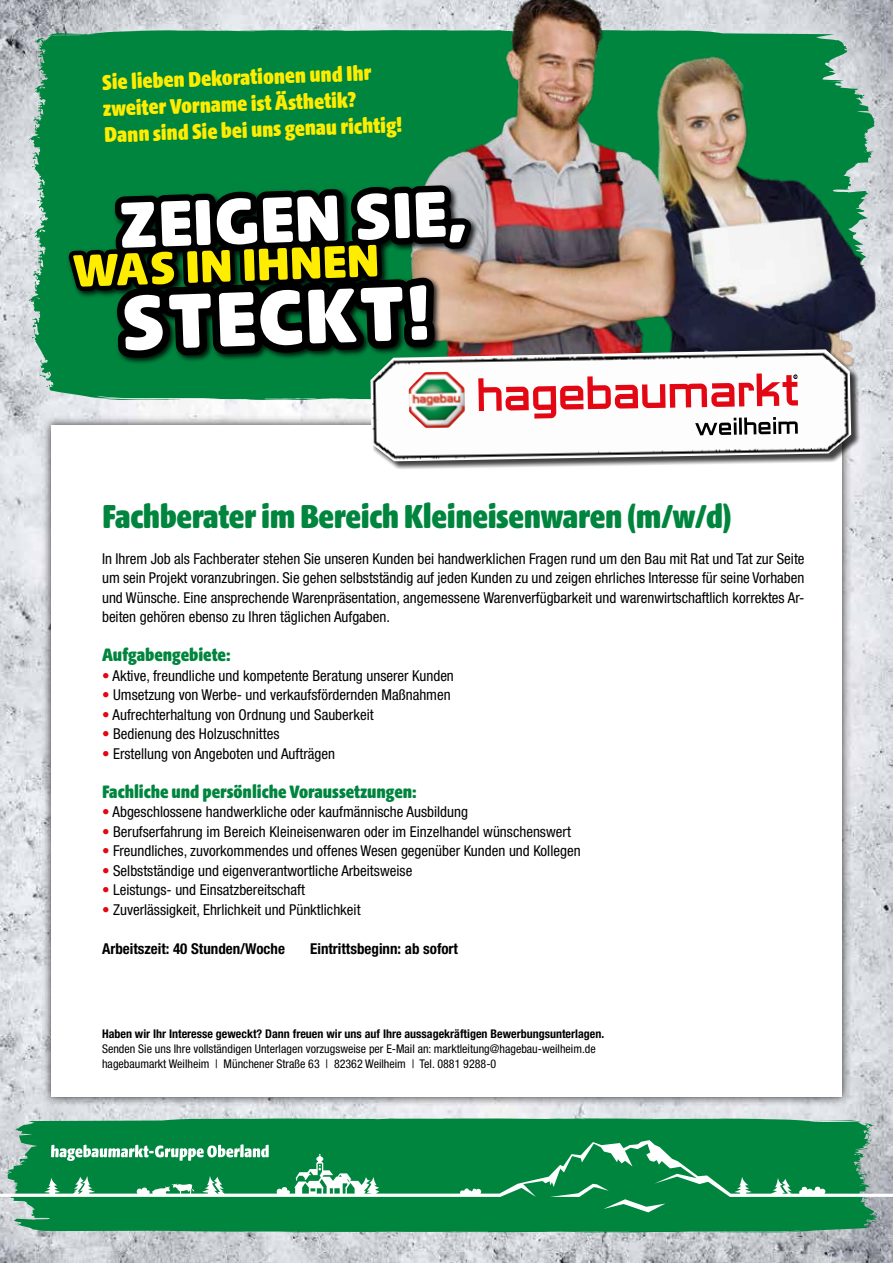
<style>
.page{position:relative;width:893px;height:1263px;background:#fff}
.page>*{position:absolute;margin:0;border:0;box-sizing:border-box;transform-origin:0 0}
.t1{font:84px "Hagebau Beta Outline";color:#fff}
.t2{font:70.5px "Hagebau Beta Outline";color:#fff}
.t3{font:49.5px "Hagebau Beta Outline";color:#ffed00}
.t4{font:36px "Hagebau Beta Condensed";letter-spacing:-.01em;color:#00853e}
.t5{font:23.1px/26.4px "Hagebau Beta Condensed";color:#ffed00}
.t6{font:19.5px "Hagebau Beta Condensed";color:#00853e}
.t7{font:condensed 15px/19.5px "Helvetica Neue LT Pro";color:#000;text-align:justify}
.t8{font:700 condensed 15px "Helvetica Neue LT Pro";color:#000}
.t9{font:condensed 12px/15px "Helvetica Neue LT Pro";color:#000}
.t10{font:700 condensed 12px "Helvetica Neue LT Pro";color:#000}
.s1{color:#e30613}
</style>
<div class="page">
<img style="left:0;top:0;width:893px;height:1263px">
<svg style="left:5px;top:1118px;width:875px;height:114px;background:#0e8a48"></svg>
<svg style="left:29px;top:30px;width:35px;height:370px;background:#47a073"></svg>
<div style="left:41px;top:415px;width:811px;height:692px;background:#000;opacity:.75"></div>
<div style="left:51px;top:425px;width:791px;height:672px;background:#fff"></div>
<svg style="left:0;top:1140px;width:893px;height:57px;background:#2c985f"></svg>
<svg style="left:550px;top:1184px;width:115px;height:28px;background:#1d9253"></svg>
<svg style="left:295px;top:1154px;width:56px;height:29px"></svg>
<svg style="left:51px;top:1144px;width:218px;height:17px"></svg>
<img style="left:798px;top:0;width:95px;height:410px">
<svg style="left:798px;top:350px;width:67px;height:125px"></svg>
<img style="left:798px;top:349px;width:53px;height:112px">
<svg style="left:110px;top:1097px;width:67px;height:69px;background:#5daa83"></svg>
<img style="left:64px;top:0;width:734px;height:469px">
<h3 class="t5" style="left:102px;top:70px;width:300px;rotate:-2deg">Sie lieben Dekorationen und Ihr zweiter Vorname ist Ästhetik?<br>Dann sind Sie bei uns genau richtig!</h3>
<h2 class="t2" style="left:117px;top:189px;width:350px;rotate:-2deg">ZEIGEN SIE,</h2>
<h3 class="t3" style="left:71px;top:245px;width:309px;rotate:-2deg">WAS IN IHNEN</h3>
<h1 class="t1" style="left:120px;top:279px;width:310px;rotate:-2deg">STECKT!</h1>
<h3 class="t4" style="left:102px;top:499px;width:631px">Fachberater im Bereich Kleineisenwaren (m/w/d)</h3>
<p class="t7" style="left:102px;top:548px;width:704px">In Ihrem Job als Fachberater stehen Sie unseren Kunden bei handwerklichen Fragen rund um den Bau mit Rat und Tat zur Seite um sein Projekt voranzubringen. Sie gehen selbstständig auf jeden Kunden zu und zeigen ehrliches Interesse für seine Vorhaben und Wünsche. Eine ansprechende Warenpräsentation, angemessene Warenverfügbarkeit und warenwirtschaftlich korrektes Ar&shy;beiten gehören ebenso zu Ihren täglichen Aufgaben.</p>
<h3 class="t6" style="left:102px;top:645px;width:130px">Aufgabengebiete:</h3>
<p class="t7" style="left:102px;top:665px;width:353px"><span class="s1">•</span> Aktive, freundliche und kompetente Beratung unserer Kunden</p>
<p class="t7" style="left:102px;top:685px;width:350px"><span class="s1">•</span> Umsetzung von Werbe- und verkaufsfördernden Maßnahmen</p>
<p class="t7" style="left:102px;top:704px;width:273px"><span class="s1">•</span> Aufrechterhaltung von Ordnung und Sauberkeit</p>
<p class="t7" style="left:102px;top:724px;width:179px"><span class="s1">•</span> Bedienung des Holzuschnittes</p>
<p class="t7" style="left:102px;top:743px;width:235px"><span class="s1">•</span> Erstellung von Angeboten und Aufträgen</p>
<h3 class="t6" style="left:102px;top:782px;width:316px">Fachliche und persönliche Voraussetzungen:</h3>
<p class="t7" style="left:102px;top:802px;width:367px"><span class="s1">•</span> Abgeschlossene handwerkliche oder kaufmännische Ausbildung</p>
<p class="t7" style="left:102px;top:821px;width:470px"><span class="s1">•</span> Berufserfahrung im Bereich Kleineisenwaren oder im Einzelhandel wünschenswert</p>
<p class="t7" style="left:102px;top:841px;width:480px"><span class="s1">•</span> Freundliches, zuvorkommendes und offenes Wesen gegenüber Kunden und Kollegen</p>
<p class="t7" style="left:102px;top:860px;width:312px"><span class="s1">•</span> Selbstständige und eigenverantwortliche Arbeitsweise</p>
<p class="t7" style="left:102px;top:880px;width:204px"><span class="s1">•</span> Leistungs- und Einsatzbereitschaft</p>
<p class="t7" style="left:102px;top:899px;width:260px"><span class="s1">•</span> Zuverlässigkeit, Ehrlichkeit und Pünktlichkeit</p>
<p class="t8" style="left:102px;top:939px;width:184px">Arbeitszeit: 40 Stunden/Woche</p>
<p class="t8" style="left:310px;top:939px;width:149px">Eintrittsbeginn: ab sofort</p>
<p class="t10" style="left:102px;top:1026px;width:504px">Haben wir Ihr Interesse geweckt? Dann freuen wir uns auf Ihre aussagekräftigen Bewerbungsunterlagen.</p>
<p class="t9" style="left:102px;top:1041px;width:495px">Senden Sie uns Ihre vollständigen Unterlagen vorzugsweise per E-Mail an: marktleitung@hagebau-weilheim.de hagebaumarkt Weilheim | Münchener Straße 63 | 82362 Weilheim | Tel. 0881 9288-0</p>
</div>
